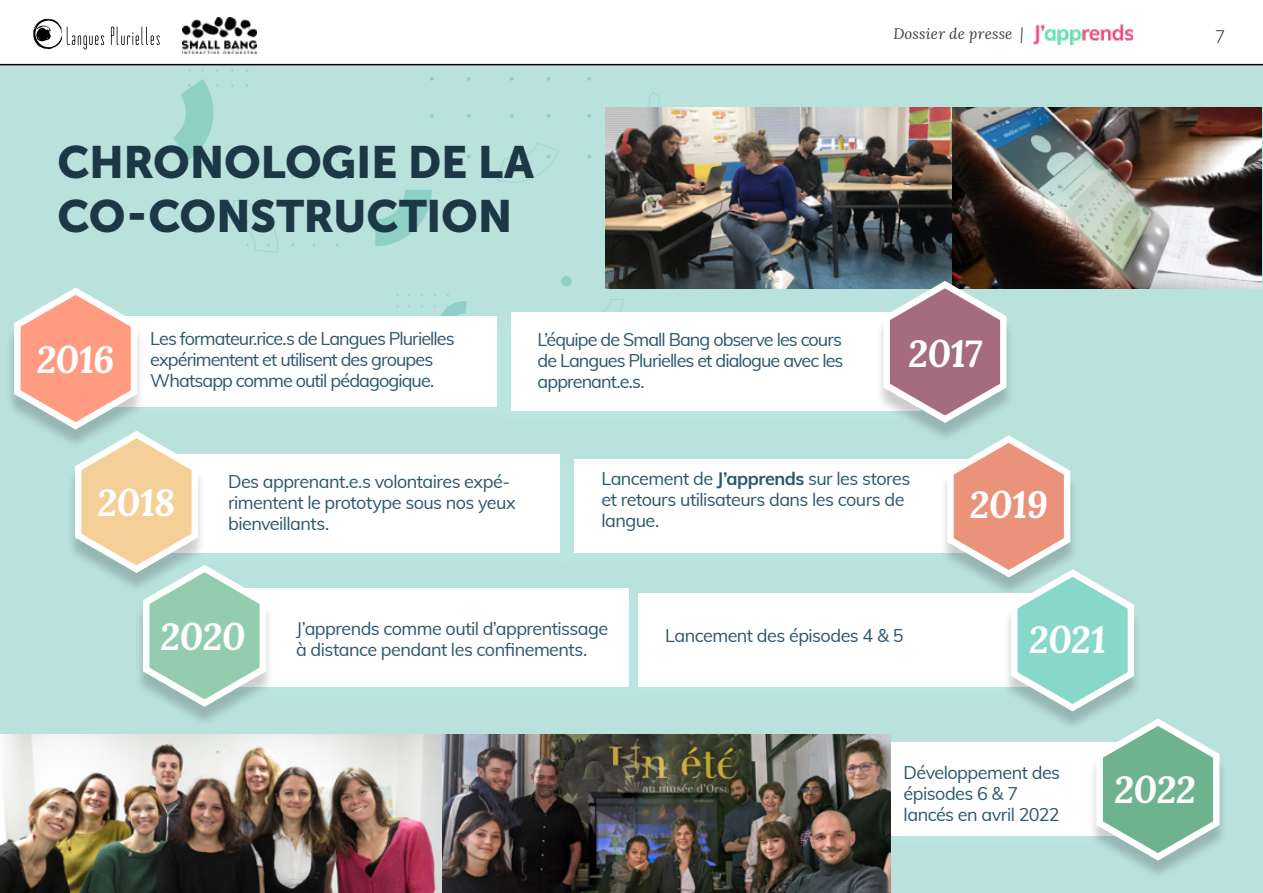
<style>
.page{position:relative;width:1263px;height:893px;background:#fff}
.page>*{position:absolute;margin:0;border:0;box-sizing:border-box;transform-origin:0 0}
.t1{font:45px/54px "Museo Sans 900";letter-spacing:-.01em;color:#1c3745}
.t2{font:italic 700 37.5px "Lora";letter-spacing:-.005em;color:#fff}
.t3{font:18px/21px "Muli";letter-spacing:-.03em;color:#2a576e}
.t4{font:18px/21px "Muli";letter-spacing:-.05em;color:#2a576e}
.t5{font:18px "Museo Sans 100";color:#000}
.t6{font:italic 15px "Lora";letter-spacing:.01em;color:#453a36}
.s1{font-weight:700}
</style>
<div class="page">
<div style="left:0;top:65px;width:1263px;height:828px;background:#bae2dd"></div>
<svg style="left:430px;top:77px;width:4px;height:4px"></svg>
<svg style="left:467px;top:77px;width:4px;height:4px"></svg>
<svg style="left:509px;top:77px;width:4px;height:4px"></svg>
<svg style="left:546px;top:77px;width:4px;height:4px"></svg>
<svg style="left:587px;top:77px;width:4px;height:4px"></svg>
<svg style="left:430px;top:114px;width:4px;height:4px"></svg>
<svg style="left:467px;top:114px;width:4px;height:4px"></svg>
<svg style="left:509px;top:114px;width:4px;height:4px"></svg>
<svg style="left:546px;top:114px;width:4px;height:4px"></svg>
<svg style="left:587px;top:114px;width:4px;height:4px"></svg>
<svg style="left:430px;top:155px;width:4px;height:4px"></svg>
<svg style="left:467px;top:155px;width:4px;height:4px"></svg>
<svg style="left:587px;top:155px;width:4px;height:4px"></svg>
<svg style="left:375px;top:190px;width:57px;height:56px"></svg>
<div style="left:561px;top:276px;width:11px;height:10px;background:#8ed0c6;border-radius:50%"></div>
<svg style="left:173px;top:79px;width:46px;height:81px"></svg>
<svg style="left:434px;top:294px;width:33px;height:22px"></svg>
<svg style="left:496px;top:142px;width:63px;height:41px"></svg>
<svg style="left:232px;top:200px;width:46px;height:53px"></svg>
<svg style="left:646px;top:92px;width:17px;height:16px"></svg>
<svg style="left:602px;top:299px;width:21px;height:13px"></svg>
<img style="left:606px;top:108px;width:655px;height:180px">
<div style="left:205px;top:588px;width:423px;height:99px;background:#fff"></div>
<div style="left:135px;top:570px;width:140px;height:157px;background:#000;opacity:.2"></div>
<div style="left:60px;top:316px;width:437px;height:90px;background:#fff"></div>
<div style="left:493px;top:312px;width:426px;height:115px;background:#bae4df"></div>
<div style="left:511px;top:312px;width:410px;height:99px;background:#fff"></div>
<div style="left:875px;top:286px;width:140px;height:158px;background:#000;opacity:.2"></div>
<div style="left:575px;top:459px;width:434px;height:94px;background:#fff"></div>
<div style="left:621px;top:593px;width:450px;height:111px;background:#bfefe8;opacity:.25"></div>
<div style="left:638px;top:593px;width:434px;height:94px;background:#fff"></div>
<div style="left:1088px;top:724px;width:140px;height:157px;background:#000;opacity:.2"></div>
<svg style="left:880px;top:277px;width:345px;height:587px"></svg>
<div style="left:138px;top:455px;width:439px;height:115px;background:#bae4df"></div>
<div style="left:136px;top:454px;width:424px;height:99px;background:#fff"></div>
<svg style="left:11px;top:287px;width:261px;height:424px"></svg>
<img style="left:0;top:734px;width:890px;height:159px">
<svg style="left:111px;top:26px;width:49px;height:19px"></svg>
<svg style="left:33px;top:19px;width:71px;height:30px"></svg>
<img style="left:183px;top:17px;width:74px;height:36px">
<hr style="left:0;top:64px;width:1263px;height:1px;background:#000">
<img style="left:1033px;top:24px;width:100px;height:21px">
<h1 class="t1" style="left:58px;top:135px;width:478px">CHRONOLOGIE DE LA<br>CO-CONSTRUCTION</h1>
<p class="t6" style="left:893px;top:23px;width:132px">Dossier de presse |</p>
<p class="t5" style="left:1215px;top:27px;width:11px">7</p>
<h2 class="t2" style="left:37px;top:333px;width:79px">2016</h2>
<p class="t4" style="left:150px;top:328px;width:306px">Les formateur.rice.s de Langues Plurielles expérimentent et utilisent des groupes<br>Whatsapp comme outil pédagogique.</p>
<p class="t3" style="left:538px;top:329px;width:307px;text-align:justify">L’équipe de Small Bang observe les cours de Langues Plurielles et dialogue avec les apprenant.e.s.</p>
<h2 class="t2" style="left:908px;top:327px;width:75px">2017</h2>
<h2 class="t2" style="left:97px;top:476px;width:79px">2018</h2>
<p class="t3" style="left:228px;top:470px;width:289px">Des apprenant.e.s volontaires expé&shy;rimentent le prototype sous nos yeux bienveillants.</p>
<p class="t3" style="left:601px;top:467px;width:310px">Lancement de <span class="s1">J’apprends</span> sur les stores et retours utilisateurs dans les cours de langue.</p>
<h2 class="t2" style="left:970px;top:478px;width:80px">2019</h2>
<h2 class="t2" style="left:161px;top:610px;width:86px">2020</h2>
<p class="t3" style="left:296px;top:617px;width:314px">J’apprends comme outil d’apprentissage à distance pendant les confinements.</p>
<p class="t3" style="left:665px;top:624px;width:240px">Lancement des épisodes 4 &amp; 5</p>
<h2 class="t2" style="left:1029px;top:613px;width:78px">2021</h2>
<p class="t3" style="left:904px;top:761px;width:158px">Développement des épisodes 6 &amp; 7 lancés en avril 2022</p>
<h2 class="t2" style="left:1114px;top:762px;width:83px">2022</h2>
</div>
